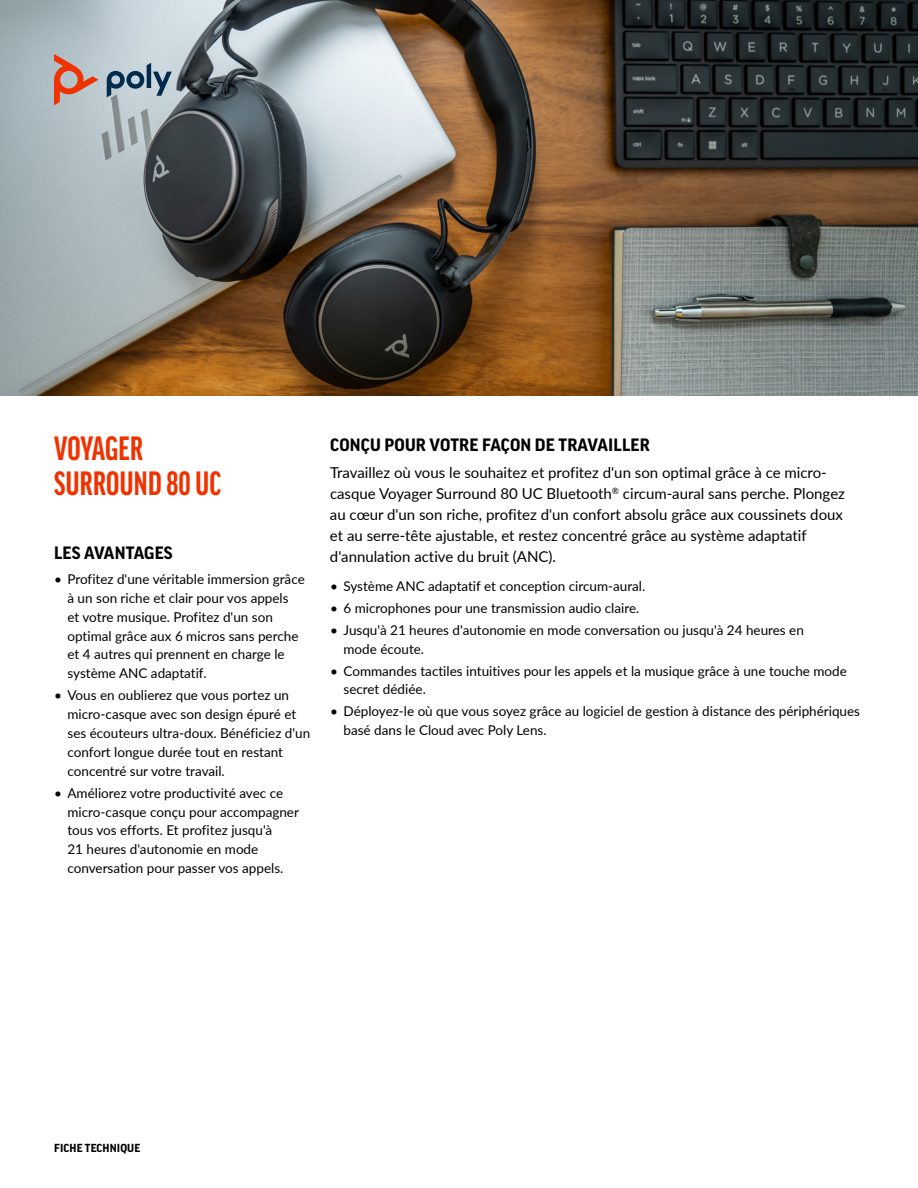
<style>
.page{position:relative;width:918px;height:1188px;background:#fff}
.page>*{position:absolute;margin:0;border:0;box-sizing:border-box;transform-origin:0 0}
.t1{font:700 extra-condensed 36px/34.5px "Good Headline Pro";letter-spacing:.01em;color:#ef3200}
.t2{font:700 17.25px "Good Pro";letter-spacing:.01em;color:#000}
.t3{font:15px/21px "Lato";color:#000}
.t4{font:13.5px/18.9px "Lato";color:#000}
.t5{font:700 11.25px "Good Pro";letter-spacing:.01em;color:#000}
</style>
<div class="page">
<img style="left:0;top:0;width:918px;height:396px">
<svg style="left:107px;top:63px;width:65px;height:34px;background:#879dad"></svg>
<svg style="left:54px;top:54px;width:44px;height:51px;background:#c8958a"></svg>
<h1 class="t1" style="left:54px;top:431px;width:169px">VOYAGER<br>SURROUND 80 UC</h1>
<p class="t2" style="left:54px;top:543px;width:120px">LES AVANTAGES</p>
<p class="t4" style="left:68px;top:569px;width:239px;text-indent:-14px">• Profitez d'une véritable immersion grâce à un son riche et clair pour vos appels<br>et votre musique. Profitez d'un son optimal grâce aux 6 micros sans perche et 4 autres qui prennent en charge le système ANC adaptatif.</p>
<p class="t4" style="left:68px;top:685px;width:244px;text-indent:-14px">• Vous en oublierez que vous portez un micro-casque avec son design épuré et ses écouteurs ultra-doux. Bénéficiez d'un confort longue durée tout en restant concentré sur votre travail.</p>
<p class="t4" style="left:68px;top:783px;width:233px;text-indent:-14px">• Améliorez votre productivité avec ce micro-casque conçu pour accompagner tous vos efforts. Et profitez jusqu'à<br>21 heures d'autonomie en mode conversation pour passer vos appels.</p>
<p class="t2" style="left:330px;top:435px;width:321px">CONÇU POUR VOTRE FAÇON DE TRAVAILLER</p>
<p class="t3" style="left:330px;top:461px;width:517px">Travaillez où vous le souhaitez et profitez d'un son optimal grâce à ce micro&shy;casque Voyager Surround 80 UC Bluetooth<sup>®</sup> circum-aural sans perche. Plongez au cœur d'un son riche, profitez d'un confort absolu grâce aux coussinets doux et au serre-tête ajustable, et restez concentré grâce au système adaptatif d'annulation active du bruit (ANC).</p>
<p class="t4" style="left:330px;top:576px;width:317px">• Système ANC adaptatif et conception circum-aural.</p>
<p class="t4" style="left:330px;top:598px;width:311px">• 6 microphones pour une transmission audio claire.</p>
<p class="t4" style="left:344px;top:620px;width:462px;text-indent:-14px">• Jusqu'à 21 heures d'autonomie en mode conversation ou jusqu'à 24 heures en mode écoute.</p>
<p class="t4" style="left:344px;top:661px;width:505px;text-indent:-14px">• Commandes tactiles intuitives pour les appels et la musique grâce à une touche mode secret dédiée.</p>
<p class="t4" style="left:344px;top:701px;width:518px;text-indent:-14px">• Déployez-le où que vous soyez grâce au logiciel de gestion à distance des périphériques basé dans le Cloud avec Poly Lens.</p>
<p class="t5" style="left:54px;top:1142px;width:88px">FICHE TECHNIQUE</p>
</div>
